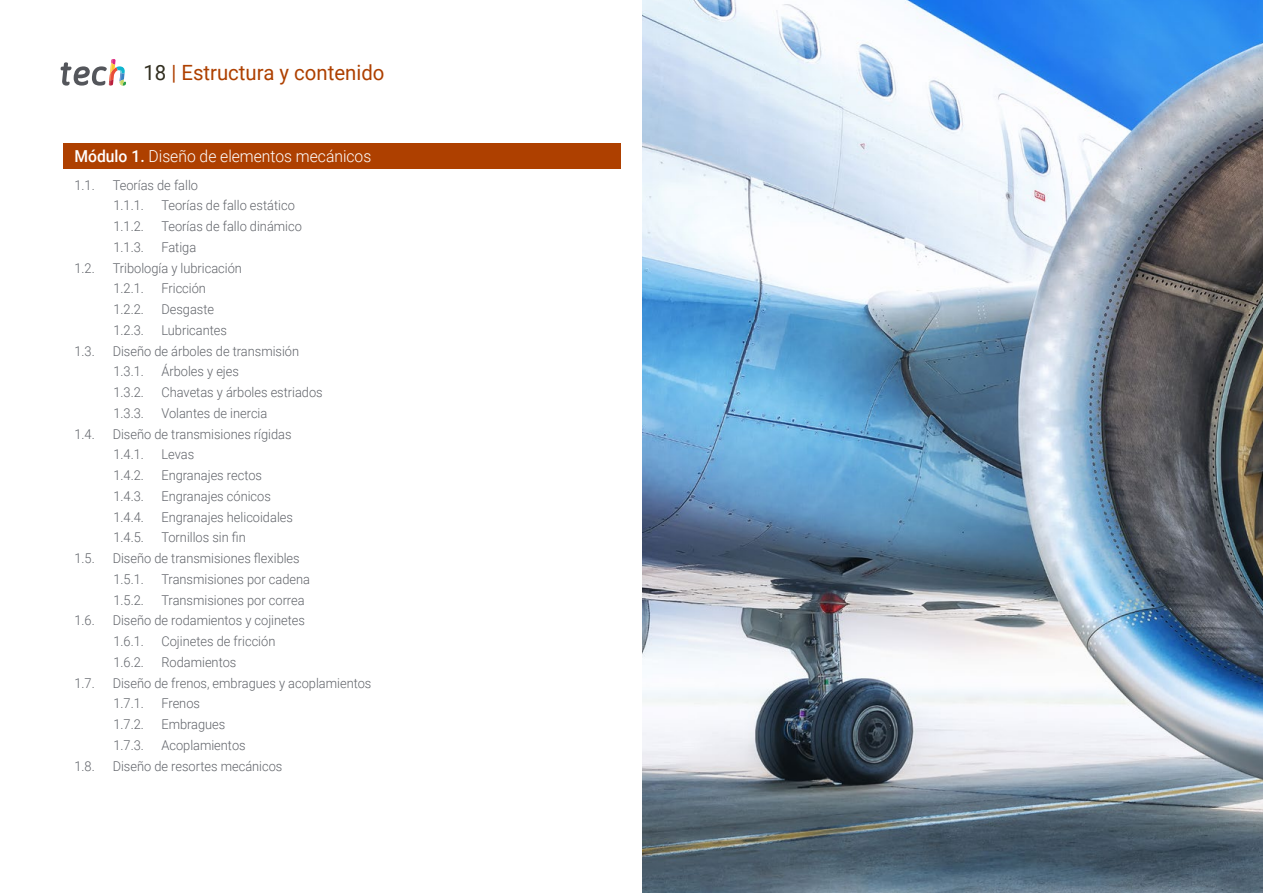
<style>
.page{position:relative;width:1263px;height:893px;background:#fff}
.page>*{position:absolute;margin:0;border:0;box-sizing:border-box;transform-origin:0 0}
.t1{font:21px "Roboto";color:#ae4000}
.t2{font:300 16.5px "Roboto";color:#fff;scale:.95 1}
.t3{font:300 13.5px/20.7px "Roboto";color:#61646a;scale:.95 1}
.s1{color:#312e20}
.s2{font-weight:500}
</style>
<div class="page">
<div style="left:63px;top:144px;width:558px;height:25px;background:#ae4000"></div>
<svg style="left:61px;top:59px;width:65px;height:27px"></svg>
<img style="left:642px;top:0;width:621px;height:893px">
<h1 class="t1" style="left:144px;top:57px;width:242px"><span class="s1">18</span> | Estructura y contenido</h1>
<p class="t2" style="left:74px;top:145px;width:314px"><span class="s2">Módulo 1.</span> Diseño de elementos mecánicos</p>
<p class="t3" style="left:74px;top:174px;width:23px">1.1.</p>
<p class="t3" style="left:113px;top:174px;width:91px">Teorías de fallo<br>1.1.1.</p>
<p class="t3" style="left:161px;top:195px;width:142px">Teorías de fallo estático</p>
<p class="t3" style="left:113px;top:215px;width:34px">1.1.2.</p>
<p class="t3" style="left:161px;top:215px;width:149px">Teorías de fallo dinámico</p>
<p class="t3" style="left:113px;top:236px;width:34px">1.1.3.</p>
<p class="t3" style="left:161px;top:236px;width:38px">Fatiga</p>
<p class="t3" style="left:74px;top:257px;width:23px">1.2.</p>
<p class="t3" style="left:113px;top:257px;width:138px">Tribología y lubricación<br>1.2.1.</p>
<p class="t3" style="left:161px;top:278px;width:48px">Fricción</p>
<p class="t3" style="left:113px;top:298px;width:34px">1.2.2.</p>
<p class="t3" style="left:161px;top:298px;width:57px">Desgaste</p>
<p class="t3" style="left:113px;top:319px;width:34px">1.2.3.</p>
<p class="t3" style="left:161px;top:319px;width:71px">Lubricantes</p>
<p class="t3" style="left:74px;top:340px;width:23px">1.3.</p>
<p class="t3" style="left:113px;top:340px;width:198px">Diseño de árboles de transmisión<br>1.3.1.</p>
<p class="t3" style="left:161px;top:361px;width:83px">Árboles y ejes</p>
<p class="t3" style="left:113px;top:381px;width:34px">1.3.2.</p>
<p class="t3" style="left:161px;top:381px;width:171px">Chavetas y árboles estriados</p>
<p class="t3" style="left:113px;top:402px;width:34px">1.3.3.</p>
<p class="t3" style="left:161px;top:402px;width:113px">Volantes de inercia</p>
<p class="t3" style="left:74px;top:423px;width:23px">1.4.</p>
<p class="t3" style="left:113px;top:423px;width:190px">Diseño de transmisiones rígidas<br>1.4.1.</p>
<p class="t3" style="left:161px;top:444px;width:36px">Levas</p>
<p class="t3" style="left:113px;top:464px;width:34px">1.4.2.</p>
<p class="t3" style="left:161px;top:464px;width:107px">Engranajes rectos</p>
<p class="t3" style="left:113px;top:485px;width:34px">1.4.3.</p>
<p class="t3" style="left:161px;top:485px;width:117px">Engranajes cónicos</p>
<p class="t3" style="left:113px;top:506px;width:34px">1.4.4.</p>
<p class="t3" style="left:161px;top:506px;width:140px">Engranajes helicoidales</p>
<p class="t3" style="left:113px;top:527px;width:34px">1.4.5.</p>
<p class="t3" style="left:161px;top:527px;width:90px">Tornillos sin fin</p>
<p class="t3" style="left:74px;top:547px;width:23px">1.5.</p>
<p class="t3" style="left:113px;top:547px;width:198px">Diseño de transmisiones flexibles<br>1.5.1.</p>
<p class="t3" style="left:161px;top:568px;width:158px">Transmisiones por cadena</p>
<p class="t3" style="left:113px;top:589px;width:34px">1.5.2.</p>
<p class="t3" style="left:161px;top:589px;width:152px">Transmisiones por correa</p>
<p class="t3" style="left:74px;top:610px;width:23px">1.6.</p>
<p class="t3" style="left:113px;top:610px;width:204px">Diseño de rodamientos y cojinetes<br>1.6.1.</p>
<p class="t3" style="left:161px;top:630px;width:121px">Cojinetes de fricción</p>
<p class="t3" style="left:113px;top:651px;width:34px">1.6.2.</p>
<p class="t3" style="left:161px;top:651px;width:80px">Rodamientos</p>
<p class="t3" style="left:74px;top:672px;width:23px">1.7.</p>
<p class="t3" style="left:113px;top:672px;width:274px">Diseño de frenos, embragues y acoplamientos<br>1.7.1.</p>
<p class="t3" style="left:161px;top:693px;width:42px">Frenos</p>
<p class="t3" style="left:113px;top:713px;width:34px">1.7.2.</p>
<p class="t3" style="left:161px;top:713px;width:69px">Embragues</p>
<p class="t3" style="left:113px;top:734px;width:34px">1.7.3.</p>
<p class="t3" style="left:161px;top:734px;width:90px">Acoplamientos</p>
<p class="t3" style="left:74px;top:755px;width:23px">1.8.</p>
<p class="t3" style="left:113px;top:755px;width:180px">Diseño de resortes mecánicos</p>
</div>
